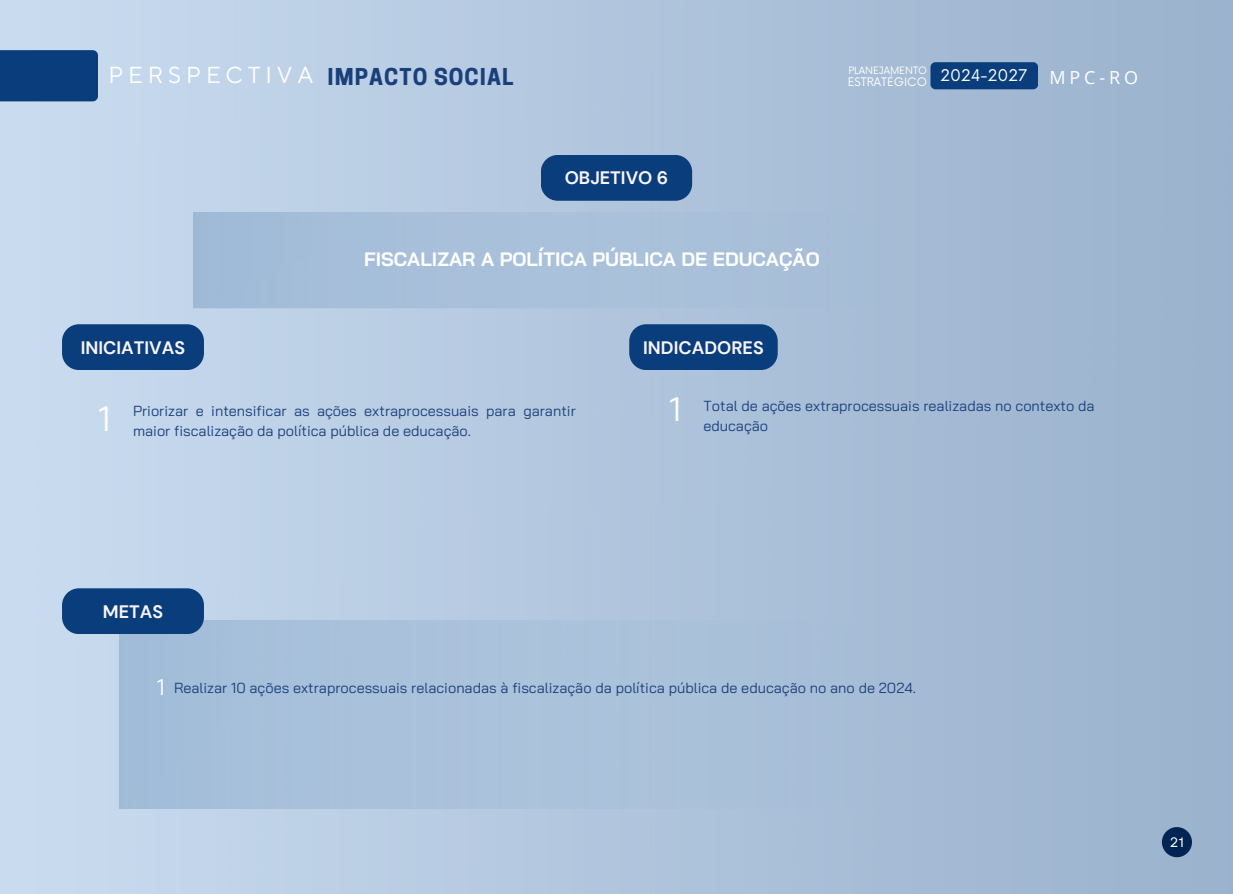
<style>
.page{position:relative;width:1233px;height:894px;background:#fff}
.page>*{position:absolute;margin:0;border:0;box-sizing:border-box;transform-origin:0 0}
.t1{font:35.1px "Bai Jamjuree";color:#fff}
.t2{font:33.9px "Bai Jamjuree";color:#fff}
.t3{font:700 21.75px "Cooper Hewitt";letter-spacing:.05em;color:#1a407b}
.t4{font:700 19.35px "Bai Jamjuree";color:#fff}
.t5{font:700 18px "DM Sans";color:#faf5f9}
.t6{font:14.55px/20px "Bai Jamjuree";color:#1a407b}
.t7{font:13.65px "Garet";color:#fff}
.t8{font:11.55px "Now";color:#fff}
.t9{font:9.9px "Now";color:#fff}
.s1{font-family:"TT Norms Pro";font-weight:400;font-size:22.95px;color:#fff}
.s2{font-size:22.5px;color:#fff}
</style>
<div class="page">
<div style="left:0;top:0;width:1233px;height:893px;background:linear-gradient(to right,#c9dbef,#99b1cc)"></div>
<div style="left:541px;top:155px;width:151px;height:46px;background:#093d7c;border-radius:17px"></div>
<div style="left:62px;top:324px;width:142px;height:46px;background:#093d7c;border-radius:17px"></div>
<div style="left:629px;top:324px;width:149px;height:46px;background:#093d7c;border-radius:17px"></div>
<div style="left:118px;top:620px;width:948px;height:188px;background:#a8c0da"></div>
<div style="left:62px;top:588px;width:142px;height:46px;background:#093d7c;border-radius:17px"></div>
<div style="left:0;top:50px;width:98px;height:51px;background:#093d7c"></div>
<div style="left:193px;top:212px;width:873px;height:96px;background:#a7bed9"></div>
<div style="left:930px;top:62px;width:108px;height:27px;background:#093d7c;border-radius:5px"></div>
<div style="left:1162px;top:826px;width:30px;height:31px;background:#002454;border-radius:50%"></div>
<h3 class="t3" style="left:108px;top:64px;width:407px"><span class="s1">PERSPECTIVA</span> IMPACTO SOCIAL</h3>
<p class="t9" style="left:848px;top:63px;width:80px">PLANEJAMENTO</p>
<p class="t8" style="left:848px;top:72px;width:292px">ESTRATÉGICO <sup>2024-2027</sup> <sup>M</sup> <sup>P</sup> <sup>C</sup> <sup>-</sup> <sup>R</sup> <sup>O</sup></p>
<p class="t5" style="left:565px;top:167px;width:105px">OBJETIVO 6</p>
<h3 class="t4" style="left:364px;top:248px;width:457px">FISCALIZAR A POLÍTICA PÚBLICA DE EDUCAÇÃO</h3>
<p class="t5" style="left:81px;top:336px;width:106px">INICIATIVAS</p>
<p class="t5" style="left:643px;top:336px;width:122px">INDICADORES</p>
<h1 class="t1" style="left:98px;top:388px;width:14px">1</h1>
<p class="t6" style="left:133px;top:401px;width:444px">Priorizar e intensificar as ações extraprocessuais para garantir</p>
<p class="t6" style="left:133px;top:421px;width:340px">maior fiscalização da política pública de educação.</p>
<h2 class="t2" style="left:669px;top:380px;width:14px">1</h2>
<p class="t6" style="left:703px;top:396px;width:393px">Total de ações extraprocessuais realizadas no contexto da educação</p>
<p class="t5" style="left:103px;top:600px;width:62px">METAS</p>
<p class="t6" style="left:157px;top:677px;width:761px"><span class="s2">1</span> Realizar 10 ações extraprocessuais relacionadas à fiscalização da política pública de educação no ano de 2024.</p>
<p class="t7" style="left:1170px;top:833px;width:16px">21</p>
</div>
